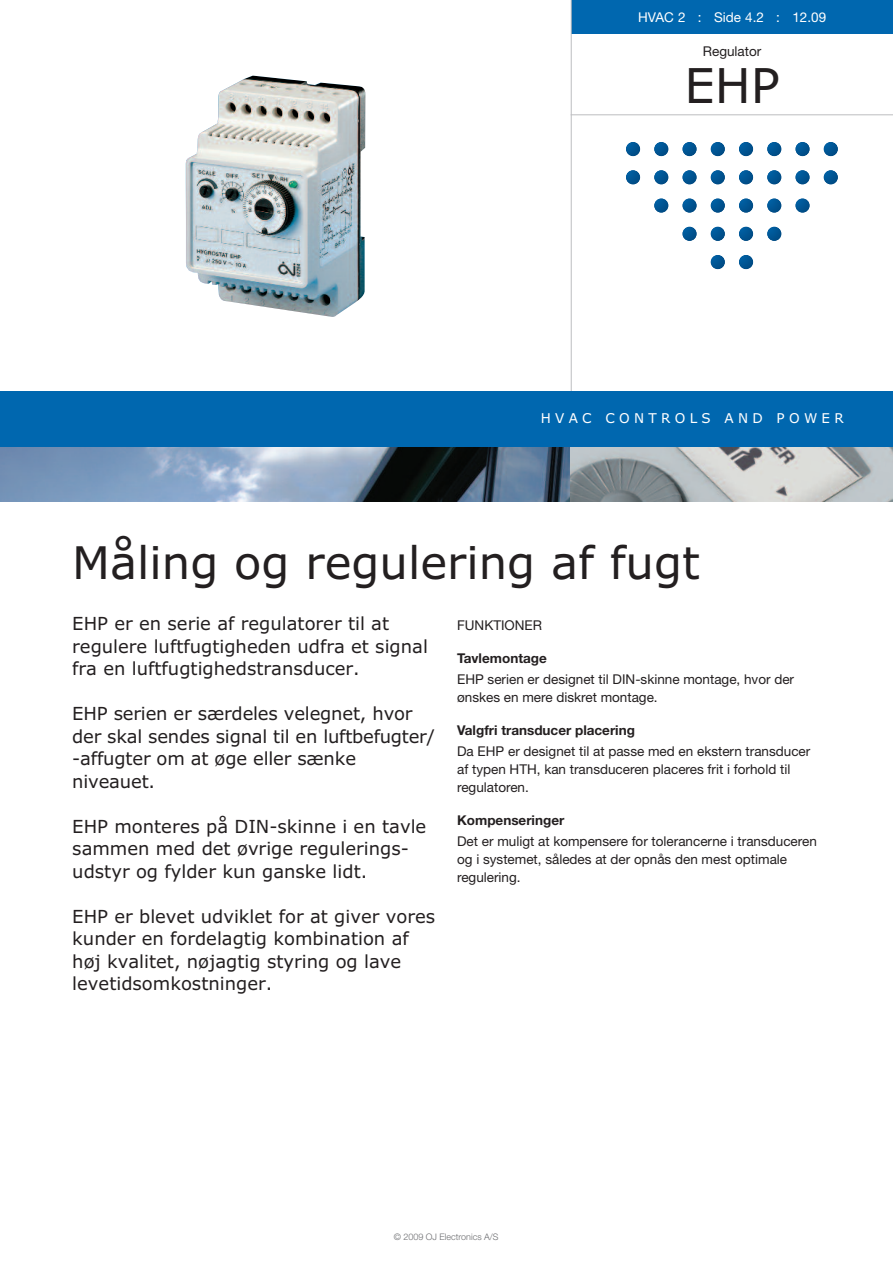
<style>
.page{position:relative;width:893px;height:1263px;background:#fff}
.page>*{position:absolute;margin:0;border:0;box-sizing:border-box;transform-origin:0 0}
.t1{font:48px "Verdana";color:#231f20}
.t2{font:45px "Verdana";color:#231f20}
.t3{font:18px/22.5px "Verdana";color:#231f20}
.t4{font:13.5px/18px "Helvetica Neue";color:#231f20}
.t5{font:700 13.5px "Helvetica Neue";color:#231f20}
.t6{font:13.5px "Verdana";letter-spacing:.32em;color:#fff}
.t7{font:13.5px "Helvetica Neue";color:#fff}
.t8{font:300 9px "Helvetica Neue";color:#6c6d70}
</style>
<div class="page">
<img style="left:0;top:446px;width:893px;height:56px">
<img style="left:186px;top:76px;width:179px;height:241px">
<svg style="left:626px;top:142px;width:14px;height:14px"></svg>
<svg style="left:654px;top:142px;width:14px;height:14px"></svg>
<svg style="left:682px;top:142px;width:15px;height:14px"></svg>
<svg style="left:711px;top:142px;width:14px;height:14px"></svg>
<svg style="left:739px;top:142px;width:14px;height:14px"></svg>
<svg style="left:767px;top:142px;width:14px;height:14px"></svg>
<svg style="left:795px;top:142px;width:15px;height:14px"></svg>
<svg style="left:824px;top:142px;width:14px;height:14px"></svg>
<svg style="left:626px;top:170px;width:14px;height:14px"></svg>
<svg style="left:654px;top:170px;width:14px;height:14px"></svg>
<svg style="left:682px;top:170px;width:15px;height:14px"></svg>
<svg style="left:711px;top:170px;width:14px;height:14px"></svg>
<svg style="left:739px;top:170px;width:14px;height:14px"></svg>
<svg style="left:767px;top:170px;width:14px;height:14px"></svg>
<svg style="left:795px;top:170px;width:15px;height:14px"></svg>
<svg style="left:824px;top:170px;width:14px;height:14px"></svg>
<svg style="left:654px;top:198px;width:14px;height:15px"></svg>
<svg style="left:682px;top:198px;width:15px;height:15px"></svg>
<svg style="left:711px;top:198px;width:14px;height:15px"></svg>
<svg style="left:739px;top:198px;width:14px;height:15px"></svg>
<svg style="left:767px;top:198px;width:14px;height:15px"></svg>
<svg style="left:795px;top:198px;width:15px;height:15px"></svg>
<svg style="left:682px;top:227px;width:15px;height:14px"></svg>
<svg style="left:711px;top:227px;width:14px;height:14px"></svg>
<svg style="left:739px;top:227px;width:14px;height:14px"></svg>
<svg style="left:767px;top:227px;width:14px;height:14px"></svg>
<svg style="left:711px;top:255px;width:14px;height:14px"></svg>
<svg style="left:739px;top:255px;width:14px;height:14px"></svg>
<div style="left:571px;top:0;width:322px;height:34px;background:#0067af"></div>
<hr style="left:571px;top:0;width:1px;height:391px;background:#bcbdc0">
<div style="left:0;top:391px;width:893px;height:55px;background:#0067af"></div>
<hr style="left:571px;top:114px;width:322px;height:1px;background:#bcbdc0">
<p class="t7" style="left:638px;top:13px;width:190px">HVAC 2 : Side 4.2 : 12.09</p>
<p class="t4" style="left:703px;top:44px;width:60px">Regulator</p>
<h1 class="t1" style="left:684px;top:58px;width:97px">EHP</h1>
<p class="t6" style="left:541px;top:410px;width:305px">HVAC CONTROLS AND POWER</p>
<h2 class="t2" style="left:72px;top:537px;width:629px">Måling og regulering af fugt</h2>
<p class="t3" style="left:72px;top:613px;width:357px">EHP er en serie af regulatorer til at regulere luftfugtigheden udfra et signal fra en luftfugtighedstransducer.</p>
<p class="t3" style="left:72px;top:703px;width:364px">EHP serien er særdeles velegnet, hvor der skal sendes signal til en luftbefugter/ -affugter om at øge eller sænke niveauet.</p>
<p class="t3" style="left:72px;top:815px;width:356px">EHP monteres på DIN-skinne i en tavle sammen med det øvrige regulerings&shy;udstyr og fylder kun ganske lidt.</p>
<p class="t3" style="left:72px;top:905px;width:364px">EHP er blevet udviklet for at giver vores kunder en fordelagtig kombination af høj kvalitet, nøjagtig styring og lave levetidsomkostninger.</p>
<p class="t4" style="left:457px;top:618px;width:86px">FUNKTIONER</p>
<p class="t5" style="left:457px;top:654px;width:91px">Tavlemontage</p>
<p class="t4" style="left:457px;top:672px;width:338px">EHP serien er designet til DIN-skinne montage, hvor der ønskes en mere diskret montage.</p>
<p class="t5" style="left:457px;top:726px;width:179px">Valgfri transducer placering</p>
<p class="t4" style="left:457px;top:744px;width:355px">Da EHP er designet til at passe med en ekstern transducer af typen HTH, kan transduceren placeres frit i forhold til regulatoren.</p>
<p class="t5" style="left:457px;top:816px;width:109px">Kompenseringer</p>
<p class="t4" style="left:457px;top:834px;width:361px">Det er muligt at kompensere for tolerancerne i transduceren og i systemet, således at der opnås den mest optimale regulering.</p>
<p class="t8" style="left:394px;top:1233px;width:106px">© 2009 OJ Electronics A/S</p>
</div>
